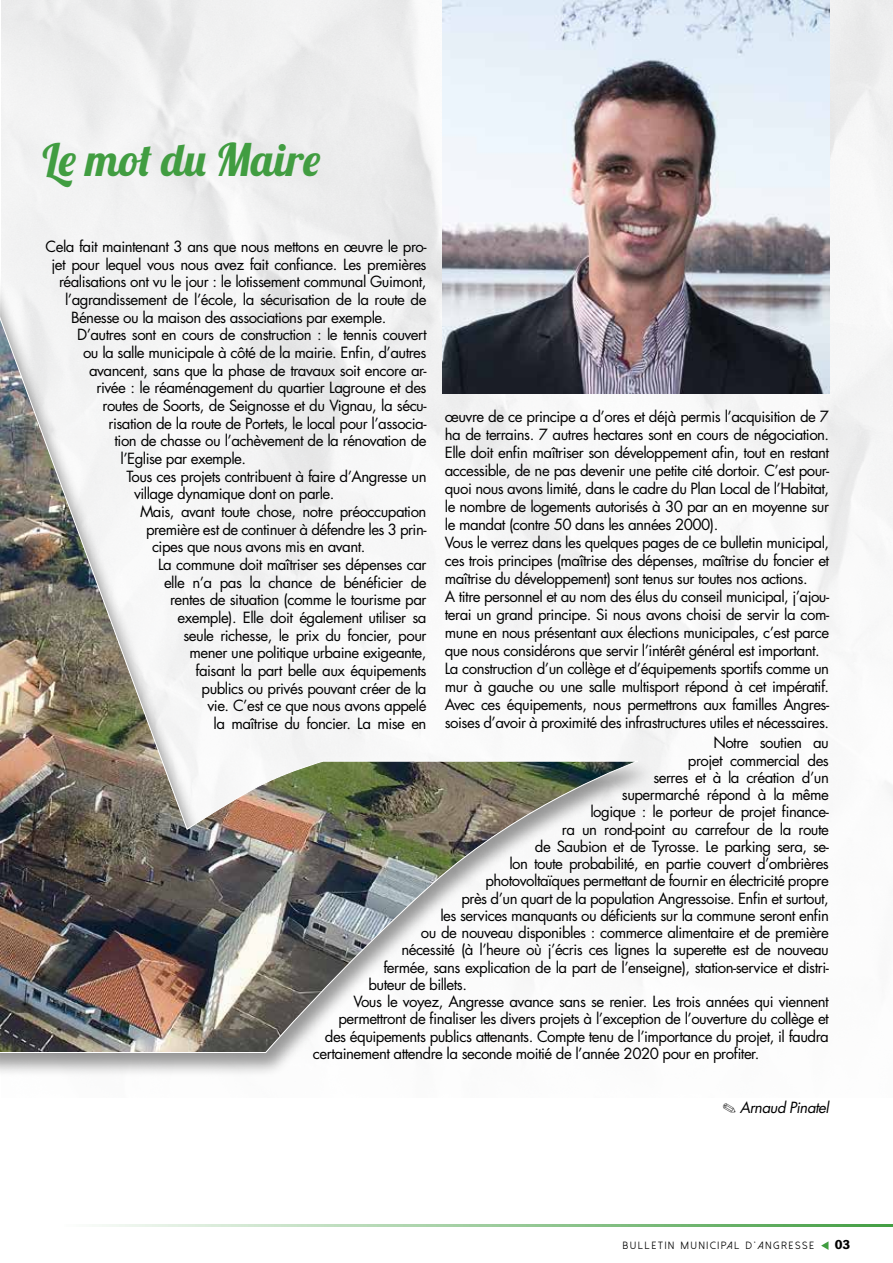
<style>
.page{position:relative;width:893px;height:1263px;background:#fff}
.page>*{position:absolute;margin:0;border:0;box-sizing:border-box;transform-origin:0 0}
.t1{font:45px "Lobster 1.4";color:#419d41}
.t2{font:15px/18px "Futura";letter-spacing:-.035em;color:#000}
.t3{font:italic 15px "Futura";letter-spacing:-.035em;color:#000}
.t4{font:700 13.5px "News Gothic T";color:#000}
.t5{font:10.5px "Dolce Vita";letter-spacing:.2em;color:#000}
</style>
<div class="page">
<img style="left:1px;top:0;width:892px;height:259px">
<hr style="left:64px;top:1224px;width:829px;height:2px;background:#419d41">
<svg style="left:821px;top:1241px;width:7px;height:9px"></svg>
<img style="left:442px;top:0;width:387px;height:393px">
<div style="left:0;top:240px;width:655px;height:837px;background:#000;opacity:.4"></div>
<img style="left:0;top:241px;width:639px;height:812px">
<h1 class="t1" style="left:43px;top:131px;width:279px">Le mot du Maire</h1>
<p class="t2" style="left:46px;top:237px;width:383px">Cela fait maintenant 3 ans que nous mettons en œuvre le pro-</p>
<p class="t2" style="left:52px;top:255px;width:377px">jet pour lequel vous nous avez fait confiance. Les premières</p>
<p class="t2" style="left:59px;top:273px;width:369px">réalisations ont vu le jour : le lotissement communal Guimont,</p>
<p class="t2" style="left:65px;top:290px;width:363px">l’agrandissement de l’école, la sécurisation de la route de</p>
<p class="t2" style="left:71px;top:308px;width:317px">Bénesse ou la maison des associations par exemple.</p>
<p class="t2" style="left:77px;top:326px;width:351px">D’autres sont en cours de construction : le tennis couvert</p>
<p class="t2" style="left:83px;top:343px;width:345px">ou la salle municipale à côté de la mairie. Enfin, d’autres</p>
<p class="t2" style="left:89px;top:361px;width:339px">avancent, sans que la phase de travaux soit encore ar-</p>
<p class="t2" style="left:97px;top:379px;width:332px">rivée : le réaménagement du quartier Lagroune et des</p>
<p class="t2" style="left:103px;top:396px;width:326px">routes de Soorts, de Seignosse et du Vignau, la sécu-</p>
<p class="t2" style="left:109px;top:414px;width:319px">risation de la route de Portets, le local pour l’associa-</p>
<p class="t2" style="left:115px;top:432px;width:314px">tion de chasse ou l’achèvement de la rénovation de</p>
<p class="t2" style="left:121px;top:449px;width:127px">l’Eglise par exemple.</p>
<p class="t2" style="left:127px;top:467px;width:302px">Tous ces projets contribuent à faire d’Angresse un</p>
<p class="t2" style="left:134px;top:485px;width:202px">village dynamique dont on parle.</p>
<p class="t2" style="left:140px;top:502px;width:288px">Mais, avant toute chose, notre préoccupation</p>
<p class="t2" style="left:146px;top:520px;width:282px">première est de continuer à défendre les 3 prin-</p>
<p class="t2" style="left:152px;top:538px;width:215px">cipes que nous avons mis en avant.</p>
<p class="t2" style="left:158px;top:555px;width:270px">La commune doit maîtriser ses dépenses car</p>
<p class="t2" style="left:164px;top:573px;width:264px">elle n’a pas la chance de bénéficier de</p>
<p class="t2" style="left:170px;top:591px;width:258px">rentes de situation (comme le tourisme par</p>
<p class="t2" style="left:178px;top:608px;width:250px">exemple). Elle doit également utiliser sa</p>
<p class="t2" style="left:184px;top:626px;width:244px">seule richesse, le prix du foncier, pour</p>
<p class="t2" style="left:190px;top:644px;width:238px">mener une politique urbaine exigeante,</p>
<p class="t2" style="left:196px;top:661px;width:233px">faisant la part belle aux équipements</p>
<p class="t2" style="left:202px;top:679px;width:227px">publics ou privés pouvant créer de la</p>
<p class="t2" style="left:208px;top:697px;width:220px">vie. C’est ce que nous avons appelé</p>
<p class="t2" style="left:214px;top:714px;width:215px">la maîtrise du foncier. La mise en</p>
<p class="t2" style="left:445px;top:407px;width:386px">œuvre de ce principe a d’ores et déjà permis l’acquisition de 7 ha de terrains. 7 autres hectares sont en cours de négociation.<br>Elle doit enfin maîtriser son développement afin, tout en restant accessible, de ne pas devenir une petite cité dortoir. C’est pour&shy;quoi nous avons limité, dans le cadre du Plan Local de l’Habitat, le nombre de logements autorisés à 30 par an en moyenne sur le mandat (contre 50 dans les années 2000).<br>Vous le verrez dans les quelques pages de ce bulletin municipal, ces trois principes (maîtrise des dépenses, maîtrise du foncier et maîtrise du développement) sont tenus sur toutes nos actions.<br>A titre personnel et au nom des élus du conseil municipal, j’ajou&shy;terai un grand principe. Si nous avons choisi de servir la com&shy;mune en nous présentant aux élections municipales, c’est parce que nous considérons que servir l’intérêt général est important.<br>La construction d’un collège et d’équipements sportifs comme un mur à gauche ou une salle multisport répond à cet impératif.<br>Avec ces équipements, nous permettrons aux familles Angres&shy;soises d’avoir à proximité des infrastructures utiles et nécessaires.</p>
<p class="t2" style="left:713px;top:734px;width:117px">Notre soutien au</p>
<p class="t2" style="left:688px;top:751px;width:142px">projet commercial des</p>
<p class="t2" style="left:653px;top:768px;width:177px">serres et à la création d’un</p>
<p class="t2" style="left:622px;top:785px;width:209px">supermarché répond à la même</p>
<p class="t2" style="left:590px;top:803px;width:240px">logique : le porteur de projet finance-</p>
<p class="t2" style="left:562px;top:820px;width:269px">ra un rond-point au carrefour de la route</p>
<p class="t2" style="left:535px;top:837px;width:295px">de Saubion et de Tyrosse. Le parking sera, se-</p>
<p class="t2" style="left:509px;top:854px;width:321px">lon toute probabilité, en partie couvert d’ombrières</p>
<p class="t2" style="left:485px;top:872px;width:345px">photovoltaïques permettant de fournir en électricité propre</p>
<p class="t2" style="left:461px;top:889px;width:369px">près d’un quart de la population Angressoise. Enfin et surtout,</p>
<p class="t2" style="left:440px;top:906px;width:390px">les services manquants ou déficients sur la commune seront enfin</p>
<p class="t2" style="left:421px;top:923px;width:409px">ou de nouveau disponibles : commerce alimentaire et de première</p>
<p class="t2" style="left:401px;top:941px;width:429px">nécessité (à l’heure où j’écris ces lignes la superette est de nouveau</p>
<p class="t2" style="left:383px;top:958px;width:447px">fermée, sans explication de la part de l’enseigne), station-service et distri-</p>
<p class="t2" style="left:368px;top:975px;width:100px">buteur de billets.</p>
<p class="t2" style="left:353px;top:992px;width:477px">Vous le voyez, Angresse avance sans se renier. Les trois années qui viennent</p>
<p class="t2" style="left:338px;top:1010px;width:492px">permettront de finaliser les divers projets à l’exception de l’ouverture du collège et</p>
<p class="t2" style="left:325px;top:1027px;width:505px">des équipements publics attenants. Compte tenu de l’importance du projet, il faudra</p>
<p class="t2" style="left:313px;top:1044px;width:448px">certainement attendre la seconde moitié de l’année 2020 pour en profiter.</p>
<p class="t3" style="left:723px;top:1097px;width:108px">✎ Arnaud Pinatel</p>
<p class="t5" style="left:623px;top:1240px;width:193px">BULLETIN MUNICIPAL D’ANGRESSE</p>
<p class="t4" style="left:835px;top:1237px;width:17px">03</p>
</div>
